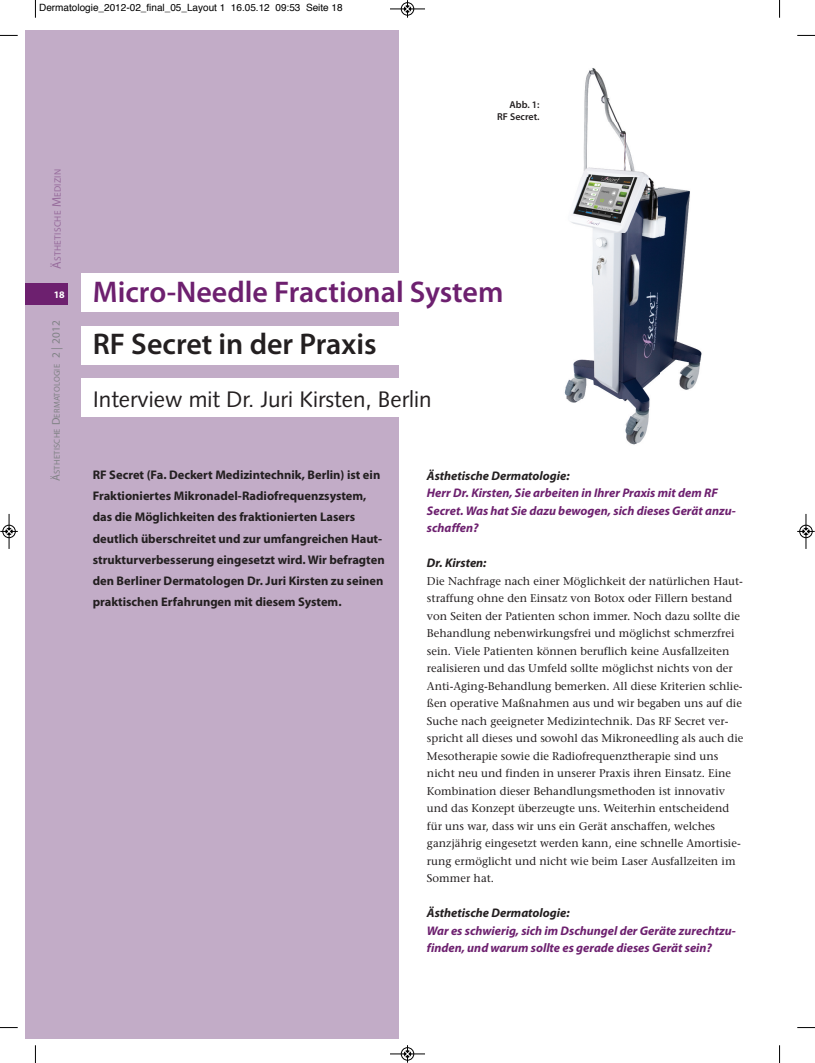
<style>
.page{position:relative;width:815px;height:1063px;background:#fff}
.page>*{position:absolute;margin:0;border:0;box-sizing:border-box;transform-origin:0 0}
.t1{font:600 30px "Myriad Pro";color:#6d206f}
.t2{font:600 30px "Myriad Pro";color:#231f20}
.t3{font:22.5px "Syntax";color:#231f20}
.t4{font:700 15px "Myriad Pro";color:#fff}
.t5{font:700 12.5px/21.2px "Myriad Pro";color:#231f20}
.t6{font:italic 700 12.5px/17.5px "Myriad Pro";color:#6d206f}
.t7{font:italic 700 12.5px "Myriad Pro";color:#231f20}
.t8{font:11.25px/17.5px "Stone Serif";color:#231f20}
.t9{font:10px "Helvetica";color:#000}
.t10{font:600 10px/12px "Myriad Pro";color:#231f20;text-align:right}
.t11{font:9.38px "Myriad Pro";letter-spacing:.035em;color:#976c9c}
.t12{font:8.5px "Myriad Pro";letter-spacing:.035em;color:#808285}
.s1{font-size:12.5px}
.s2{font-size:10px}
.s3{font-size:11.25px}
</style>
<div class="page">
<div style="left:25px;top:30px;width:374px;height:1008px;background:#c2acc7"></div>
<div style="left:81px;top:274px;width:650px;height:38px;background:#fff"></div>
<div style="left:81px;top:326px;width:650px;height:38px;background:#fff"></div>
<div style="left:81px;top:379px;width:650px;height:38px;background:#fff"></div>
<div style="left:25px;top:283px;width:42px;height:22px;background:#6d206f"></div>
<img style="left:564px;top:68px;width:138px;height:377px">
<svg style="left:35px;top:0;width:1px;height:18px"></svg>
<svg style="left:0;top:35px;width:18px;height:1px"></svg>
<svg style="left:779px;top:0;width:1px;height:18px"></svg>
<svg style="left:797px;top:35px;width:18px;height:1px"></svg>
<svg style="left:35px;top:1045px;width:1px;height:18px"></svg>
<svg style="left:0;top:1027px;width:18px;height:1px"></svg>
<svg style="left:779px;top:1045px;width:1px;height:18px"></svg>
<svg style="left:797px;top:1027px;width:18px;height:1px"></svg>
<div style="left:401px;top:2px;width:13px;height:14px;border:1px solid #fff;border-radius:50%"></div>
<hr style="left:390px;top:9px;width:35px;height:1px;background:#000">
<div style="left:401px;top:3px;width:13px;height:12px;border:1px solid #000;border-radius:50%"></div>
<svg style="left:404px;top:0;width:7px;height:18px"></svg>
<div style="left:401px;top:1047px;width:13px;height:14px;border:1px solid #fff;border-radius:50%"></div>
<hr style="left:390px;top:1054px;width:35px;height:1px;background:#000">
<div style="left:401px;top:1048px;width:13px;height:12px;border:1px solid #000;border-radius:50%"></div>
<svg style="left:404px;top:1045px;width:7px;height:18px"></svg>
<div style="left:2px;top:525px;width:14px;height:13px;border:1px solid #fff;border-radius:50%"></div>
<hr style="left:9px;top:514px;width:1px;height:35px;background:#000">
<div style="left:3px;top:525px;width:12px;height:13px;border:1px solid #000;border-radius:50%"></div>
<svg style="left:0;top:528px;width:18px;height:7px"></svg>
<div style="left:799px;top:525px;width:14px;height:13px;border:1px solid #fff;border-radius:50%"></div>
<hr style="left:806px;top:514px;width:1px;height:35px;background:#000">
<div style="left:800px;top:525px;width:12px;height:13px;border:1px solid #000;border-radius:50%"></div>
<svg style="left:797px;top:528px;width:18px;height:7px"></svg>
<p class="t9" style="left:39px;top:4px;width:305px">Dermatologie_2012-02_final_05_Layout 1 16.05.12 09:53 Seite 18</p>
<p class="t11" style="left:54px;top:269px;width:102px;rotate:-90deg"><span class="s1">Ä</span>STHETISCHE <span class="s1">M</span>EDIZIN</p>
<p class="t10" style="left:497px;top:99px;width:44px">Abb. 1:<br>RF Secret.</p>
<h3 class="t4" style="left:48px;top:287px;width:18px">2<span class="s2">1</span>0<span class="s2">8</span></h3>
<p class="t12" style="left:54px;top:481px;width:162px;rotate:-90deg"><span class="s3">Ä</span>STHETISCHE <span class="s3">D</span>ERMATOLOGIE <span class="s3">2 | 2012</span></p>
<h1 class="t1" style="left:93px;top:280px;width:412px">Micro-Needle Fractional System</h1>
<h1 class="t2" style="left:93px;top:333px;width:285px">RF Secret in der Praxis</h1>
<h2 class="t3" style="left:93px;top:390px;width:340px">Interview mit Dr. Juri Kirsten, Berlin</h2>
<p class="t5" style="left:93px;top:465px;width:293px">RF Secret (Fa. Deckert Medizintechnik, Berlin) ist ein Fraktioniertes Mikronadel-Radiofrequenzsystem, das die Möglichkeiten des fraktionierten Lasers deutlich überschreitet und zur umfangreichen Haut&shy;strukturverbesserung eingesetzt wird. Wir befragten den Berliner Dermatologen Dr. Juri Kirsten zu seinen praktischen Erfahrungen mit diesem System.</p>
<p class="t7" style="left:427px;top:471px;width:144px">Ästhetische Dermatologie:</p>
<p class="t6" style="left:427px;top:485px;width:310px">Herr Dr. Kirsten, Sie arbeiten in Ihrer Praxis mit dem RF<br>Secret. Was hat Sie dazu bewogen, sich dieses Gerät anzu&shy;schaffen?</p>
<p class="t7" style="left:427px;top:558px;width:61px">Dr. Kirsten:</p>
<p class="t8" style="left:427px;top:573px;width:318px">Die Nachfrage nach einer Möglichkeit der natürlichen Haut&shy;straffung ohne den Einsatz von Botox oder Fillern bestand von Seiten der Patienten schon immer. Noch dazu sollte die Behandlung nebenwirkungsfrei und möglichst schmerzfrei sein. Viele Patienten können beruflich keine Ausfallzeiten realisieren und das Umfeld sollte möglichst nichts von der Anti-Aging-Behandlung bemerken. All diese Kriterien schlie&shy;ßen operative Maßnahmen aus und wir begaben uns auf die Suche nach geeigneter Medizintechnik. Das RF Secret ver&shy;spricht all dieses und sowohl das Mikroneedling als auch die Mesotherapie sowie die Radiofrequenztherapie sind uns nicht neu und finden in unserer Praxis ihren Einsatz. Eine Kombination dieser Behandlungsmethoden ist innovativ und das Konzept überzeugte uns. Weiterhin entscheidend für uns war, dass wir uns ein Gerät anschaffen, welches ganzjährig eingesetzt werden kann, eine schnelle Amortisie&shy;rung ermöglicht und nicht wie beim Laser Ausfallzeiten im Sommer hat.</p>
<p class="t7" style="left:427px;top:908px;width:144px">Ästhetische Dermatologie:</p>
<p class="t6" style="left:427px;top:923px;width:310px">War es schwierig, sich im Dschungel der Geräte zurechtzu&shy;finden, und warum sollte es gerade dieses Gerät sein?</p>
</div>
